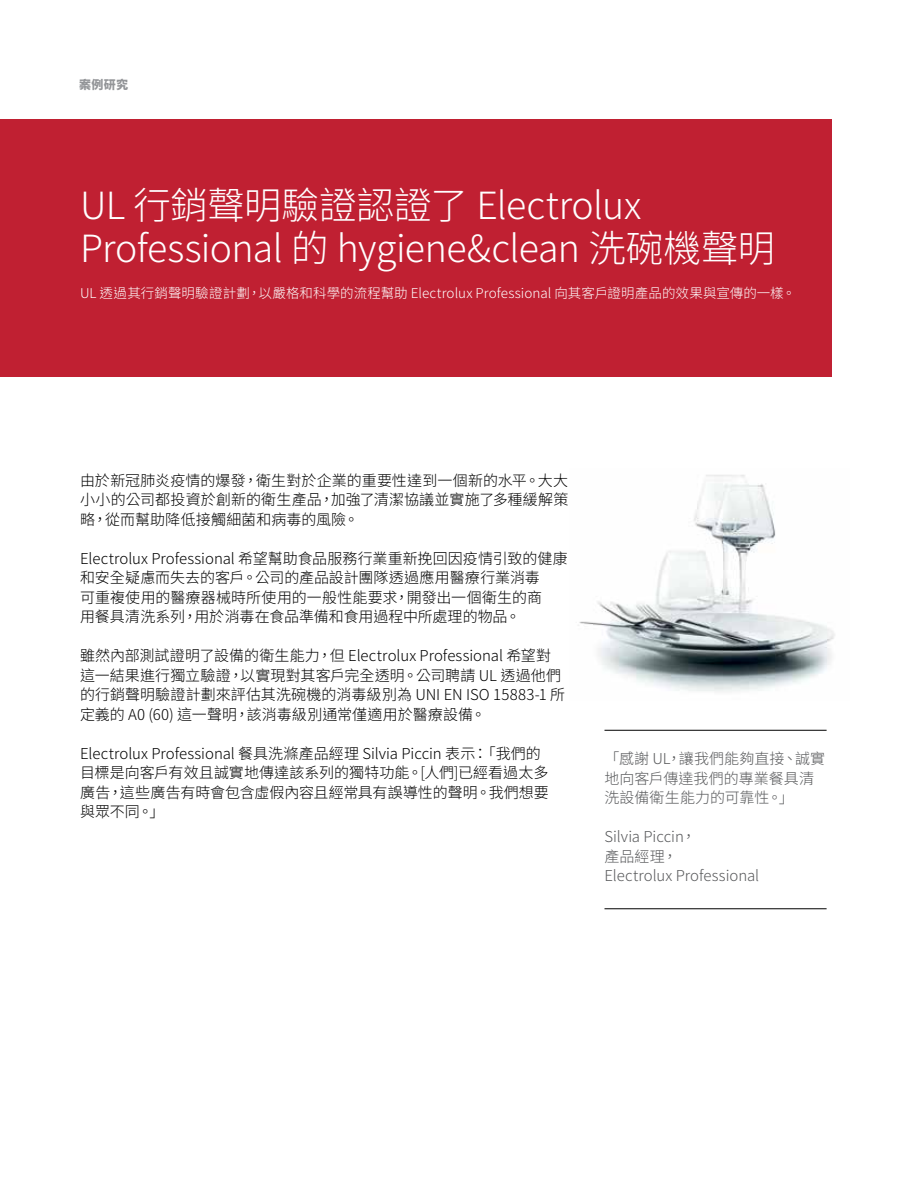
<style>
.page{position:relative;width:918px;height:1188px;background:#fff}
.page>*{position:absolute;margin:0;border:0;box-sizing:border-box;transform-origin:0 0}
.t1{font:300 37.5px/43.5px "Noto Sans CJ Ktc";letter-spacing:-.015em;color:#fff}
.t2{font:300 15px/19.5px "Noto Sans CJ Ktc";color:#000}
.t3{font:300 15px/19.5px "Noto Sans CJ Ktc";color:#58595b}
.t4{font:300 13.5px "Noto Sans CJ Ktc";letter-spacing:.005em;color:#fff}
.t5{font:900 12px "Noto Sans CJ Ktc";color:#939598}
</style>
<div class="page">
<div style="left:0;top:119px;width:832px;height:257px;background:#c02032"></div>
<img style="left:578px;top:475px;width:257px;height:217px">
<hr style="left:605px;top:730px;width:222px;height:1px;background:#000">
<hr style="left:605px;top:908px;width:222px;height:1px;background:#000">
<p class="t5" style="left:79px;top:78px;width:51px">案例研究</p>
<h1 class="t1" style="left:80px;top:184px;width:697px">UL 行銷聲明驗證認證了 Electrolux<br>Professional 的 hygiene&amp;clean 洗碗機聲明</h1>
<p class="t4" style="left:80px;top:285px;width:717px">UL 透過其行銷聲明驗證計劃，以嚴格和科學的流程幫助 Electrolux Professional 向其客戶證明產品的效果與宣傳的一樣。</p>
<p class="t2" style="left:80px;top:471px;width:490px;text-align:justify">由於新冠肺炎疫情的爆發，衛生對於企業的重要性達到一個新的水平。大大小小的公司都投資於創新的衛生產品，加強了清潔協議並實施了多種緩解策略，從而幫助降低接觸細菌和病毒的風險。</p>
<p class="t2" style="left:80px;top:549px;width:489px">Electrolux Professional 希望幫助食品服務行業重新挽回因疫情引致的健康和安全疑慮而失去的客戶。公司的產品設計團隊透過應用醫療行業消毒<br>可重複使用的醫療器械時所使用的一般性能要求，開發出一個衛生的商<br>用餐具清洗系列，用於消毒在食品準備和食用過程中所處理的物品。</p>
<p class="t2" style="left:80px;top:646px;width:487px">雖然內部測試證明了設備的衛生能力，但 Electrolux Professional 希望對這一結果進行獨立驗證，以實現對其客戶完全透明。公司聘請 UL 透過他們的行銷聲明驗證計劃來評估其洗碗機的消毒級別為 UNI EN ISO 15883-1 所定義的 A0 (60) 這一聲明，該消毒級別通常僅適用於醫療設備。</p>
<p class="t2" style="left:80px;top:744px;width:470px">Electrolux Professional 餐具洗滌產品經理 Silvia Piccin 表示：「我們的目標是向客戶有效且誠實地傳達該系列的獨特功能。[人們]已經看過太多廣告，這些廣告有時會包含虛假內容且經常具有誤導性的聲明。我們想要與眾不同。」</p>
<p class="t3" style="left:605px;top:749px;width:222px">「感謝 UL，讓我們能夠直接、誠實地向客戶傳達我們的專業餐具清洗設備衛生能力的可靠性。」</p>
<p class="t3" style="left:605px;top:827px;width:156px">Silvia Piccin，<br>產品經理，<br>Electrolux Professional</p>
</div>
